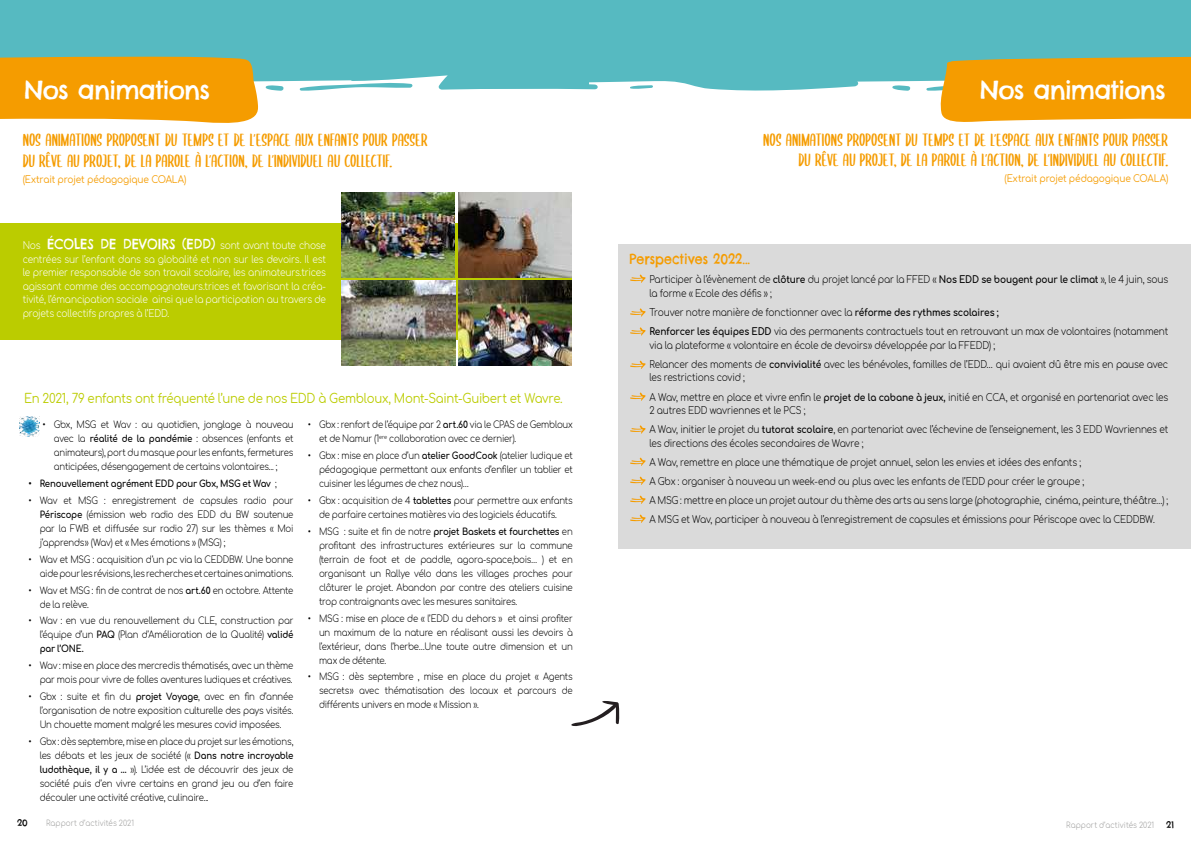
<style>
.page{position:relative;width:1191px;height:842px;background:#fff}
.page>*{position:absolute;margin:0;border:0;box-sizing:border-box;transform-origin:0 0}
.t1{font:25px "Chelsea Market";letter-spacing:-.035em;color:#fff}
.t2{font:18px/20px "SUBSCRIBER";letter-spacing:-.005em;color:#f59c00;text-align:right}
.t3{font:14px "Chelsea Market";color:#f59c00;scale:.9 1}
.t4{font:13px "Comfortaa";letter-spacing:-.025em;color:#bc0;scale:.9 1}
.t5{font:300 10px/19.2px "Comfortaa";letter-spacing:-.02em;color:#000;scale:.9 1}
.t6{font:300 10px/13.5px "Comfortaa";letter-spacing:-.025em;color:#fff;text-align:justify;scale:.9 1}
.t7{font:10px "Comfortaa";letter-spacing:-.015em;color:#f59c00;scale:.9 1}
.t8{font:300 9.5px/14px "Comfortaa";letter-spacing:-.03em;color:#000;text-align:justify;scale:.9 1}
.t9{font:700 9.5px "Comfortaa";letter-spacing:-.02em;color:#000;scale:.9 1}
.t10{font:9px "Chelsea Market";color:#000}
.t11{font:300 8px "Comfortaa";letter-spacing:.005em;color:#9d9d9c;scale:.9 1}
.s1{font-family:"Chelsea Market";font-weight:400;font-size:14px}
.s2{font-weight:700}
.s3{font-weight:300}
</style>
<div class="page">
<div style="left:0;top:0;width:560px;height:90px;background:#56bac1"></div>
<svg style="left:299px;top:82px;width:115px;height:9px"></svg>
<svg style="left:265px;top:85px;width:20px;height:6px"></svg>
<div style="left:560px;top:0;width:631px;height:91px;background:#56bac1"></div>
<svg style="left:892px;top:85px;width:19px;height:6px"></svg>
<svg style="left:629px;top:85px;width:24px;height:4px"></svg>
<div style="left:0;top:223px;width:571px;height:116px;background:#bc0"></div>
<img style="left:341px;top:192px;width:114px;height:85px">
<img style="left:458px;top:192px;width:113px;height:85px">
<div style="left:618px;top:244px;width:573px;height:305px;background:#dadada"></div>
<img style="left:341px;top:280px;width:114px;height:85px">
<img style="left:458px;top:280px;width:113px;height:85px">
<svg style="left:0;top:56px;width:258px;height:67px;background:#f1a111"></svg>
<svg style="left:630px;top:457px;width:15px;height:9px"></svg>
<svg style="left:630px;top:476px;width:15px;height:9px"></svg>
<svg style="left:630px;top:495px;width:15px;height:9px"></svg>
<svg style="left:630px;top:514px;width:15px;height:9px"></svg>
<svg style="left:925px;top:56px;width:266px;height:66px;background:#eaa41e"></svg>
<svg style="left:630px;top:274px;width:15px;height:9px"></svg>
<svg style="left:630px;top:327px;width:15px;height:9px"></svg>
<svg style="left:630px;top:308px;width:15px;height:9px"></svg>
<img style="left:20px;top:417px;width:20px;height:20px">
<svg style="left:571px;top:701px;width:48px;height:26px"></svg>
<svg style="left:630px;top:360px;width:15px;height:9px"></svg>
<svg style="left:630px;top:392px;width:15px;height:9px"></svg>
<svg style="left:630px;top:425px;width:15px;height:9px"></svg>
<h1 class="t1" style="left:24px;top:74px;width:187px">Nos animations</h1>
<h2 class="t2" style="left:23px;top:127px;width:407px;line-height:21px;text-align:left">NOS ANIMATIONS PROPOSENT DU TEMPS ET DE L’ESPACE AUX ENFANTS POUR PASSER<br>DU RÊVE AU PROJET, DE LA PAROLE À L’ACTION, DE L’INDIVIDUEL AU COLLECTIF.</h2>
<p class="t7" style="left:23px;top:170px;width:183px">(Extrait projet pédagogique COALA)</p>
<p class="t6" style="left:23px;top:237px;width:339px">Nos <span class="s1">ÉCOLES DE DEVOIRS (EDD)</span> sont avant toute chose centrées sur l’enfant dans sa globalité et non sur les devoirs. Il est le premier responsable de son travail scolaire, les animateurs.trices agissant comme des accompagnateurs.trices et favorisant la créa&shy;tivité, l’émancipation sociale ainsi que la participation au travers de projets collectifs propres à l’EDD.</p>
<h3 class="t4" style="left:24px;top:386px;width:600px">En 2021, 79 enfants ont fréquenté l’une de nos EDD à Gembloux, Mont-Saint-Guibert et Wavre.</h3>
<p class="t8" style="left:54px;top:416px;width:268px;text-indent:-11px">• Gbx, MSG et Wav : au quotidien, jonglage à nouveau avec la <span class="s2">réalité de la pandémie</span> : absences (enfants et animateurs), port du masque pour les enfants, fermetures anticipées, désengagement de certains volontaires... ;</p>
<p class="t9" style="left:28px;top:475px;width:277px">• Renouvellement agrément EDD pour Gbx, MSG et Wav <span class="s3">;</span></p>
<p class="t8" style="left:40px;top:492px;width:283px;text-indent:-11px">• Wav et MSG : enregistrement de capsules radio pour <span class="s2">Périscope</span> (émission web radio des EDD du BW soutenue par la FWB et diffusée sur radio 27) sur les thèmes « Moi j’apprends» (Wav) et « Mes émotions » (MSG) ;</p>
<p class="t8" style="left:28px;top:551px;width:296px;text-align:right">• Wav et MSG : acquisition d’un pc via la CEDDBW. Une bonne aide pour les révisions, les recherches et certaines animations.</p>
<p class="t8" style="left:40px;top:582px;width:283px;text-indent:-11px">• Wav et MSG : fin de contrat de nos <span class="s2">art.60</span> en octobre. Attente de la relève.</p>
<p class="t8" style="left:40px;top:612px;width:283px;text-indent:-11px">• Wav : en vue du renouvellement du CLE, construction par l’équipe d’un <span class="s2">PAQ</span> (Plan d’Amélioration de la Qualité) <span class="s2">validé par l’ONE.</span></p>
<p class="t8" style="left:28px;top:657px;width:296px;text-align:right">• Wav : mise en place des mercredis thématisés, avec un thème par mois pour vivre de folles aventures ludiques et créatives.</p>
<p class="t8" style="left:40px;top:688px;width:283px;text-indent:-11px">• Gbx : suite et fin du <span class="s2">projet Voyage</span>, avec en fin d’année l’organisation de notre exposition culturelle des pays visités.<br>Un chouette moment malgré les mesures covid imposées.</p>
<p class="t8" style="left:40px;top:733px;width:283px;text-indent:-11px">• Gbx : dès septembre, mise en place du projet sur les émotions, les débats et les jeux de société (« <span class="s2">Dans notre incroyable ludothèque, il y a …</span> »). L’idée est de découvrir des jeux de société puis d’en vivre certains en grand jeu ou d’en faire découler une activité créative, culinaire...</p>
<p class="t8" style="left:319px;top:416px;width:283px;text-indent:-11px">• Gbx : renfort de l’équipe par 2 <span class="s2">art.60</span> via le CPAS de Gembloux et de Namur (1<sup>ere</sup> collaboration avec ce dernier).</p>
<p class="t8" style="left:319px;top:447px;width:283px;text-indent:-11px">• Gbx : mise en place d’un <span class="s2">atelier GoodCook</span> (atelier ludique et pédagogique permettant aux enfants d’enfiler un tablier et cuisiner les légumes de chez nous)…</p>
<p class="t8" style="left:308px;top:492px;width:296px;text-align:center">• Gbx : acquisition de 4 <span class="s2">tablettes</span> pour permettre aux enfants de parfaire certaines matières via des logiciels éducatifs.</p>
<p class="t8" style="left:319px;top:523px;width:283px;text-indent:-11px">• MSG : suite et fin de notre <span class="s2">projet Baskets et fourchettes</span> en profitant des infrastructures extérieures sur la commune (terrain de foot et de paddle, agora-space,bois… ) et en organisant un Rallye vélo dans les villages proches pour clôturer le projet. Abandon par contre des ateliers cuisine trop contraignants avec les mesures sanitaires.</p>
<p class="t8" style="left:319px;top:610px;width:283px;text-indent:-11px">• MSG : mise en place de « l’EDD du dehors » et ainsi profiter un maximum de la nature en réalisant aussi les devoirs à l’extérieur, dans l’herbe…Une toute autre dimension et un max de détente.</p>
<p class="t8" style="left:319px;top:668px;width:283px;text-indent:-11px">• MSG : dès septembre , mise en place du projet « Agents secrets» avec thématisation des locaux et parcours de différents univers en mode « Mission ».</p>
<h1 class="t1" style="left:979px;top:74px;width:187px">Nos animations</h1>
<h2 class="t2" style="left:763px;top:128px;width:407px">NOS ANIMATIONS PROPOSENT DU TEMPS ET DE L’ESPACE AUX ENFANTS POUR PASSER<br>DU RÊVE AU PROJET, DE LA PAROLE À L’ACTION, DE L’INDIVIDUEL AU COLLECTIF.</h2>
<p class="t7" style="left:1004px;top:169px;width:183px">(Extrait projet pédagogique COALA)</p>
<h3 class="t3" style="left:629px;top:250px;width:136px">Perspectives 2022...</h3>
<p class="t5" style="left:649px;top:271px;width:578px;line-height:13.5px">Participer à l’évènement de <span class="s2">clôture</span> du projet lancé par la FFED « <span class="s2">Nos EDD se bougent pour le climat</span> », le 4 juin, sous la forme « Ecole des défis » ;</p>
<p class="t5" style="left:649px;top:301px;width:578px">Trouver notre manière de fonctionner avec la <span class="s2">réforme des rythmes scolaires ;<br>Renforcer les équipes EDD</span> via des permanents contractuels tout en retrouvant un max de volontaires (notamment</p>
<p class="t5" style="left:649px;top:334px;width:578px">via la plateforme « volontaire en école de devoirs» développée par la FFEDD) ;<br>Relancer des moments de <span class="s2">convivialité</span> avec les bénévoles, familles de l’EDD… qui avaient dû être mis en pause avec</p>
<p class="t5" style="left:649px;top:367px;width:578px">les restrictions covid ;<br>A Wav, mettre en place et vivre enfin le <span class="s2">projet de la cabane à jeux,</span> initié en CCA, et organisé en partenariat avec les</p>
<p class="t5" style="left:649px;top:399px;width:578px">2 autres EDD wavriennes et le PCS ;<br>A Wav, initier le projet du <span class="s2">tutorat scolaire</span>, en partenariat avec l’échevine de l’enseignement, les 3 EDD Wavriennes et</p>
<p class="t5" style="left:649px;top:432px;width:578px">les directions des écoles secondaires de Wavre ;<br>A Wav, remettre en place une thématique de projet annuel, selon les envies et idées des enfants ;<br>A Gbx : organiser à nouveau un week-end ou plus avec les enfants de l’EDD pour créer le groupe ;<br>A MSG : mettre en place un projet autour du thème des arts au sens large (photographie, cinéma, peinture, théâtre…) ; A MSG et Wav, participer à nouveau à l’enregistrement de capsules et émissions pour Périscope avec la CEDDBW.</p>
<p class="t10" style="left:17px;top:817px;width:12px">20</p>
<p class="t11" style="left:46px;top:816px;width:99px">Rapport d’activités 2021</p>
<p class="t11" style="left:1066px;top:818px;width:99px">Rapport d’activités 2021</p>
<p class="t10" style="left:1166px;top:819px;width:9px">21</p>
</div>
